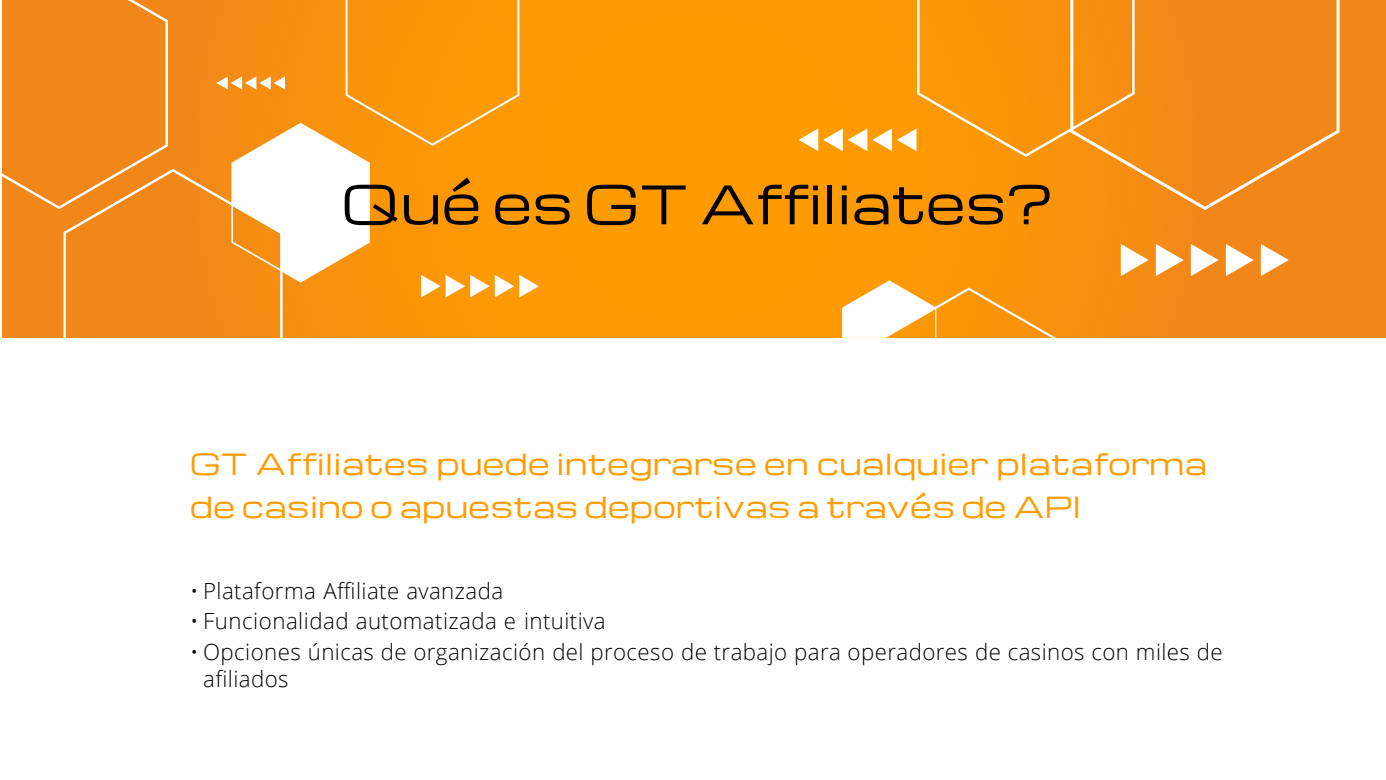
<style>
.page{position:relative;width:1386px;height:780px;background:#fff}
.page>*{position:absolute;margin:0;border:0;box-sizing:border-box;transform-origin:0 0}
.t1{font:51.62px "Michroma";color:#000}
.t2{font:28.44px/43.1px "Michroma";letter-spacing:.02em;color:#ff9c01}
.t3{font:300 22.22px/26.8px "Open Sans";letter-spacing:.02em;color:#000}
</style>
<div class="page">
<img style="left:2px;top:0;width:1383px;height:337px">
<div style="left:2px;top:0;width:166px;height:209px;background:#f08718"></div>
<svg style="left:216px;top:76px;width:69px;height:14px"></svg>
<svg style="left:63px;top:123px;width:307px;height:215px;fill:#f28a18"></svg>
<div style="left:345px;top:0;width:174px;height:146px;background:#fb9706"></div>
<svg style="left:421px;top:275px;width:118px;height:22px"></svg>
<svg style="left:798px;top:128px;width:118px;height:23px"></svg>
<svg style="left:842px;top:280px;width:213px;height:58px"></svg>
<svg style="left:1120px;top:244px;width:28px;height:32px"></svg>
<svg style="left:1155px;top:244px;width:28px;height:32px"></svg>
<svg style="left:1190px;top:244px;width:28px;height:32px"></svg>
<svg style="left:1225px;top:244px;width:28px;height:32px"></svg>
<svg style="left:1260px;top:244px;width:28px;height:32px"></svg>
<svg style="left:917px;top:0;width:422px;height:210px;background:#f59117"></svg>
<h2 class="t1" style="left:341px;top:176px;width:712px">Qué es GT Affiliates?</h2>
<p class="t2" style="left:190px;top:443px;width:1018px">GT Affiliates puede integrarse en cualquier plataforma de casino o apuestas deportivas a través de API</p>
<p class="t3" style="left:190px;top:576px;width:314px">• Plataforma Affiliate avanzada</p>
<p class="t3" style="left:190px;top:606px;width:417px">• Funcionalidad automatizada e intuitiva</p>
<p class="t3" style="left:203px;top:638px;width:1020px;text-indent:-13px">• Opciones únicas de organización del proceso de trabajo para operadores de casinos con miles de afiliados</p>
</div>
